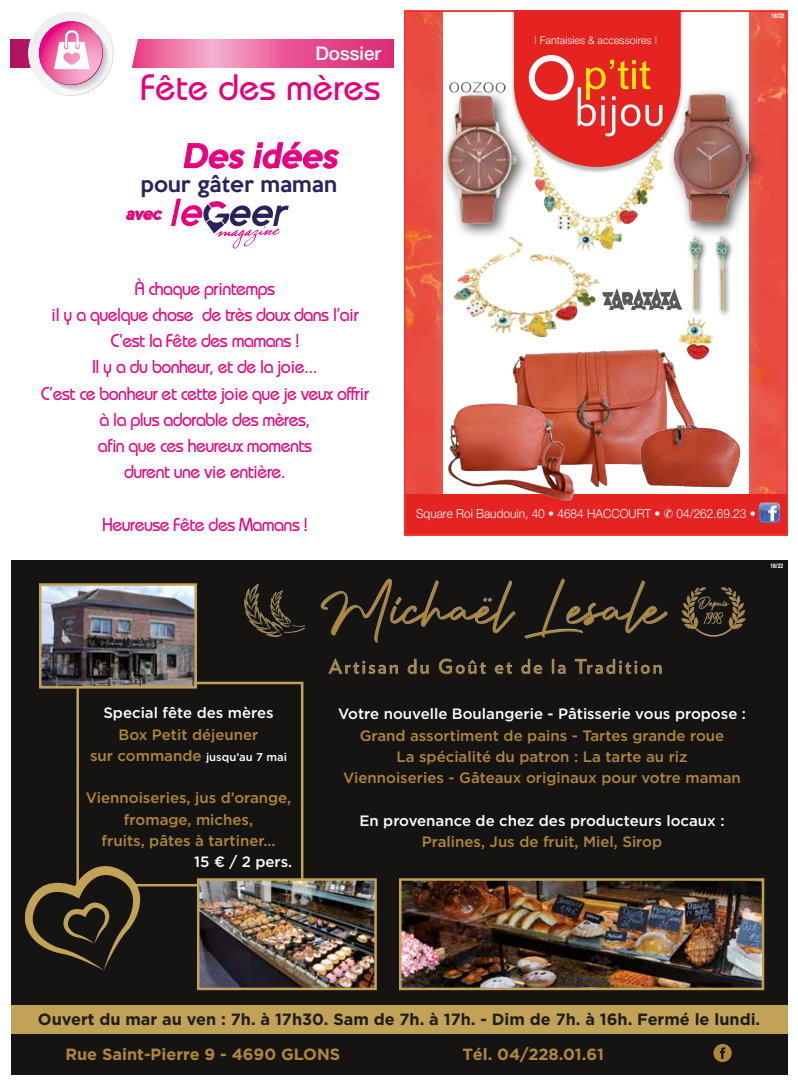
<style>
.page{position:relative;width:798px;height:1085px;background:#fff}
.page>*{position:absolute;margin:0;border:0;box-sizing:border-box;transform-origin:0 0}
.t1{font:500 36.88px "Bauhaus";color:#e6007d}
.t2{font:italic 500 30px "Keep Calm";color:#e6007d}
.t3{font:500 20.25px "Keep Calm";letter-spacing:.01em;color:#29235c}
.t4{font:500 18.75px/26.2px "Bauhaus";letter-spacing:-.03em;color:#e5077e;text-align:center;scale:.95 1}
.t5{font:500 18.75px "Helvetica Neue";color:#fff}
.t6{font:700 16.25px "Gotham";color:#1d1d1b}
.t7{font:700 16.25px "Gotham";color:#af863c}
.t8{font:500 15px/21.2px "Gotham";color:#af863c;text-align:center}
.t9{font:500 15px "Gotham";color:#fff}
.t10{font:italic 500 14.12px "Keep Calm";color:#e6007d}
.t11{font:300 12.5px "Helvetica Neue";color:#fff;scale:.95 1}
.t12{font:500 11.25px "Gotham";color:#fff}
.t13{font:300 10.62px "Helvetica Neue";color:#fff}
.t14{font:700 condensed 6.25px "Helvetica Neue";color:#fff;scale:.9 1}
.s1{color:#f9c5af}
.s2{font-size:15px;color:#af863c}
</style>
<div class="page">
<img style="left:404px;top:11px;width:383px;height:523px">
<img style="left:440px;top:397px;width:139px;height:110px">
<img style="left:515px;top:173px;width:163px;height:111px">
<div style="left:510px;top:11px;width:173px;height:162px;background:#1d1d1b;opacity:.3"></div>
<svg style="left:513px;top:11px;width:167px;height:156px;background:#e74b43"></svg>
<svg style="left:183px;top:143px;width:62px;height:25px"></svg>
<svg style="left:253px;top:142px;width:86px;height:26px"></svg>
<svg style="left:126px;top:210px;width:36px;height:11px"></svg>
<svg style="left:171px;top:199px;width:118px;height:49px"></svg>
<svg style="left:11px;top:39px;width:382px;height:28px;background:#e66099"></svg>
<svg style="left:28px;top:12px;width:111px;height:84px"></svg>
<div style="left:11px;top:560px;width:776px;height:514px;background:#161412"></div>
<img style="left:402px;top:881px;width:359px;height:105px">
<div style="left:399px;top:878px;width:365px;height:111px;border:2px solid #c1a257"></div>
<div style="left:11px;top:1005px;width:776px;height:28px;background:#c1a257"></div>
<div style="left:76px;top:681px;width:227px;height:205px;border:2px solid #c1a257"></div>
<img style="left:244px;top:578px;width:502px;height:97px">
<svg style="left:713px;top:1043px;width:18px;height:18px"></svg>
<img style="left:200px;top:881px;width:173px;height:105px">
<div style="left:197px;top:878px;width:179px;height:111px;border:2px solid #c1a257"></div>
<img style="left:42px;top:586px;width:152px;height:99px">
<div style="left:39px;top:583px;width:158px;height:105px;border:2px solid #c1a257"></div>
<svg style="left:25px;top:865px;width:115px;height:105px"></svg>
<p class="t5" style="left:315px;top:42px;width:67px">Dossier</p>
<h1 class="t1" style="left:141px;top:66px;width:241px">Fête des mères</h1>
<h2 class="t2" style="left:182px;top:130px;width:165px">Desidées</h2>
<p class="t3" style="left:141px;top:166px;width:197px">pour gâter maman</p>
<p class="t10" style="left:126px;top:201px;width:40px">avec</p>
<p class="t4" style="left:41px;top:275px;width:347px">À chaque printemps<br>il y a quelque chose de très doux dans l’air<br>C’est la Fête des mamans !<br>Il y a du bonheur, et de la joie...<br>C’est ce bonheur et cette joie que je veux offrir à la plus adorable des mères,<br>afin que ces heureux moments<br>durent une vie entière.</p>
<p class="t4" style="left:102px;top:511px;width:218px">Heureuse Fête des Mamans !</p>
<p class="t13" style="left:534px;top:34px;width:124px"><span class="s1">I</span> Fantaisies &amp; accessoires <span class="s1">I</span></p>
<p class="t14" style="left:771px;top:12px;width:16px">18/22</p>
<p class="t11" style="left:416px;top:506px;width:380px">Square Roi Baudouin, 40 • 4684 HACCOURT • ✆ 04/262.69.23 • ..</p>
<p class="t14" style="left:770px;top:561px;width:16px">18/22</p>
<p class="t9" style="left:103px;top:703px;width:172px">Special fête des mères</p>
<p class="t8" style="left:118px;top:723px;width:141px">Box Petit déjeuner</p>
<p class="t12" style="left:90px;top:749px;width:198px"><span class="s2">sur commande</span> jusqu’au 7 mai</p>
<p class="t8" style="left:86px;top:787px;width:207px">Viennoiseries, jus d’orange, fromage, miches,<br>fruits, pâtes à tartiner...</p>
<p class="t9" style="left:194px;top:852px;width:99px">15 € / 2 pers.</p>
<p class="t9" style="left:338px;top:704px;width:409px">Votre nouvelle Boulangerie - Pâtisserie vous propose :</p>
<p class="t8" style="left:343px;top:724px;width:399px">Grand assortiment de pains - Tartes grande roue<br>La spécialité du patron : La tarte au riz<br>Viennoiseries - Gâteaux originaux pour votre maman</p>
<p class="t9" style="left:359px;top:810px;width:366px">En provenance de chez des producteurs locaux :</p>
<p class="t8" style="left:422px;top:830px;width:242px">Pralines, Jus de fruit, Miel, Sirop</p>
<p class="t6" style="left:38px;top:1009px;width:723px">Ouvert du mar au ven : 7h. à 17h30. Sam de 7h. à 17h. - Dim de 7h. à 16h. Fermé le lundi.</p>
<p class="t7" style="left:65px;top:1044px;width:276px">Rue Saint-Pierre 9 - 4690 GLONS</p>
<p class="t7" style="left:462px;top:1044px;width:143px">Tél. 04/228.01.61</p>
</div>
